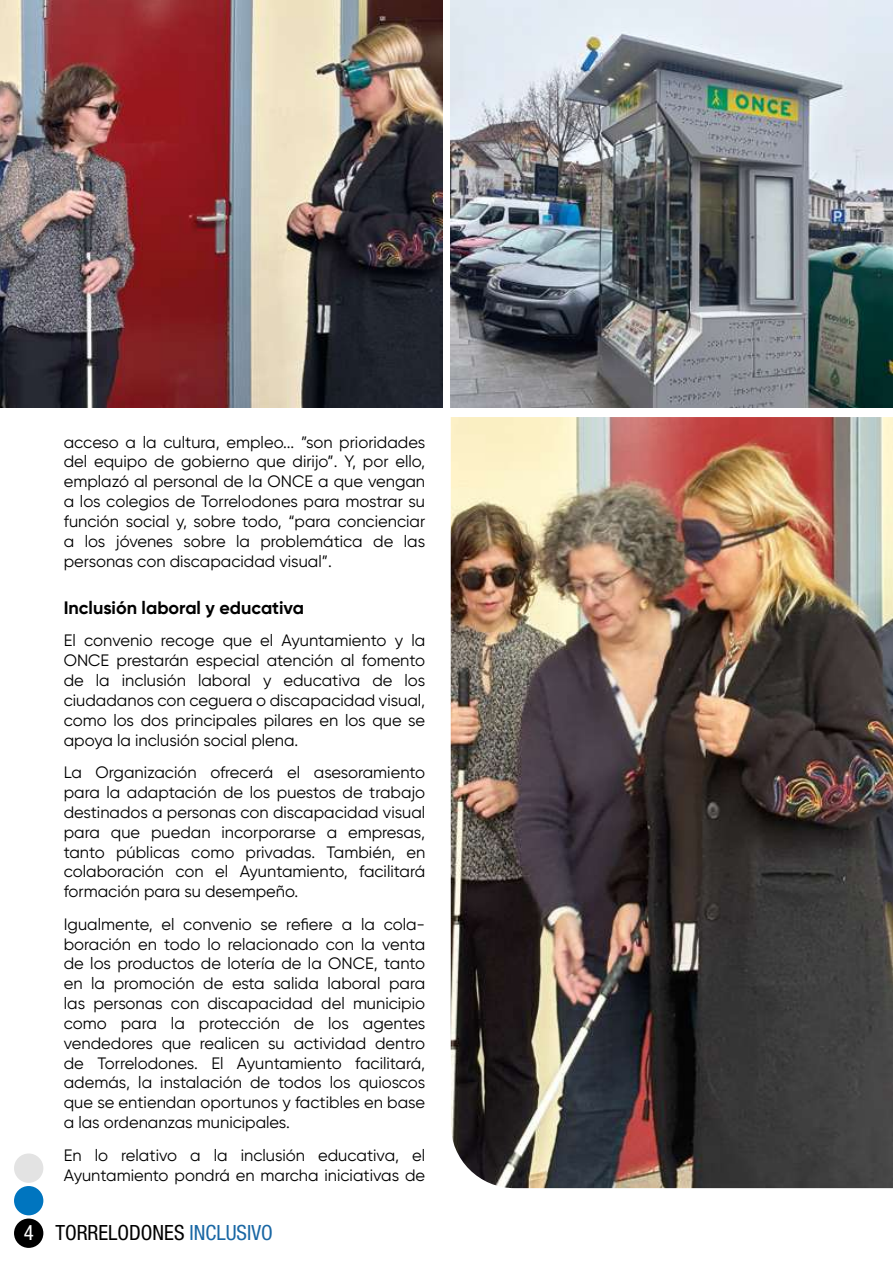
<style>
.page{position:relative;width:893px;height:1263px;background:#fff}
.page>*{position:absolute;margin:0;border:0;box-sizing:border-box;transform-origin:0 0}
.t1{font:condensed 21px "Helvetica Neue LT Std";color:#000}
.t2{font:700 18px "Gilroy";color:#000}
.t3{font:16.5px/19.8px "Gilroy";color:#000;text-align:justify}
.s1{color:#fff}
.s2{color:#1967a4}
</style>
<div class="page">
<div style="left:14px;top:1153px;width:29px;height:30px;background:#e3e3e3;border-radius:50%"></div>
<div style="left:14px;top:1186px;width:29px;height:29px;background:#0075bf;border-radius:50%"></div>
<div style="left:14px;top:1218px;width:29px;height:30px;background:#000;border-radius:50%"></div>
<img style="left:451px;top:417px;width:442px;height:771px">
<img style="left:451px;top:0;width:442px;height:407px">
<img style="left:0;top:0;width:442px;height:407px">
<p class="t3" style="left:64px;top:432px;width:363px">acceso a la cultura, empleo... ”son prioridades del equipo de gobierno que dirijo”. Y, por ello, emplazó al personal de la ONCE a que vengan a los colegios de Torrelodones para mostrar su función social y, sobre todo, “para concienciar a los jóvenes sobre la problemática de las personas con discapacidad visual”.</p>
<p class="t2" style="left:64px;top:596px;width:242px">Inclusión laboral y educativa</p>
<p class="t3" style="left:64px;top:631px;width:363px">El convenio recoge que el Ayuntamiento y la ONCE prestarán especial atención al fomento de la inclusión laboral y educativa de los ciudadanos con ceguera o discapacidad visual, como los dos principales pilares en los que se apoya la inclusión social plena.</p>
<p class="t3" style="left:64px;top:762px;width:363px">La Organización ofrecerá el asesoramiento para la adaptación de los puestos de trabajo destinados a personas con discapacidad visual para que puedan incorporarse a empresas, tanto públicas como privadas. También, en colaboración con el Ayuntamiento, facilitará formación para su desempeño.</p>
<p class="t3" style="left:64px;top:914px;width:363px">Igualmente, el convenio se refiere a la cola&shy;boración en todo lo relacionado con la venta de los productos de lotería de la ONCE, tanto en la promoción de esta salida laboral para las personas con discapacidad del municipio como para la protección de los agentes vendedores que realicen su actividad dentro de Torrelodones. El Ayuntamiento facilitará, además, la instalación de todos los quioscos que se entiendan oportunos y factibles en base a las ordenanzas municipales.</p>
<p class="t3" style="left:64px;top:1145px;width:363px">En lo relativo a la inclusión educativa, el<br>Ayuntamiento pondrá en marcha iniciativas de</p>
<p class="t1" style="left:24px;top:1221px;width:250px"><span class="s1">4</span> TORRELODONES <span class="s2">INCLUSIVO</span></p>
</div>
